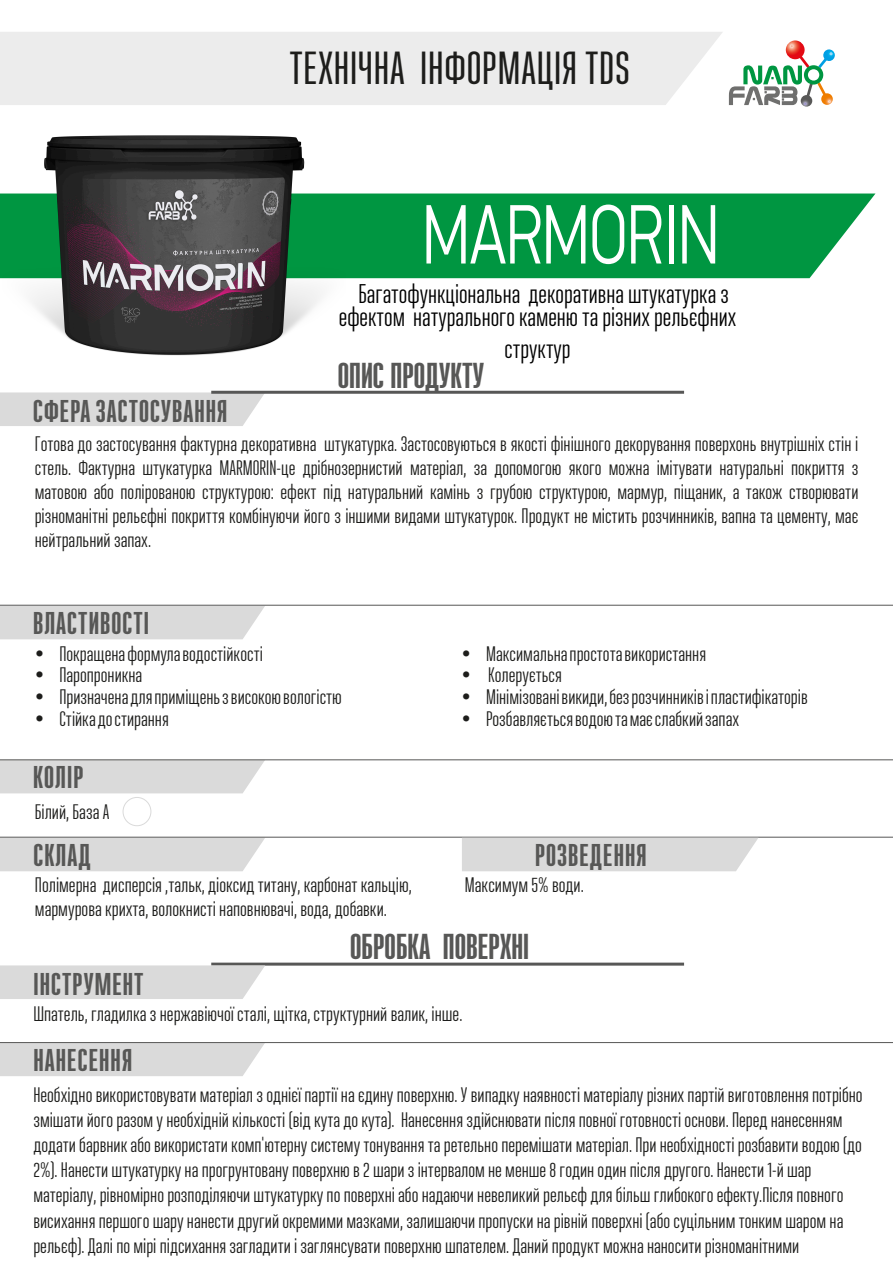
<style>
.page{position:relative;width:893px;height:1263px;background:#fff}
.page>*{position:absolute;margin:0;border:0;box-sizing:border-box;transform-origin:0 0}
.t1{font:300 84.75px "PF Din Display Pro";color:#fff;scale:.76 1}
.t2{font:500 46.35px "Ristretto Pro";letter-spacing:.015em;color:#1d1d1b}
.t3{font:700 36px "Ristretto Pro";color:#575756}
.t4{font:700 31.5px "Ristretto Pro";letter-spacing:.035em;color:#575756}
.t5{font:27px/23px "Ristretto Pro";color:#000;text-align:center}
.t6{font:21px/25.2px "Ristretto Pro";color:#1d1d1b}
.t7{font:21px/21.6px "Ristretto Pro";color:#1d1d1b}
</style>
<div class="page">
<div style="left:0;top:392px;width:264px;height:34px;background:#dadada"></div>
<div style="left:0;top:32px;width:722px;height:73px;background:#ececec"></div>
<svg style="left:786px;top:40px;width:19px;height:19px"></svg>
<svg style="left:729px;top:49px;width:106px;height:58px"></svg>
<div style="left:0;top:194px;width:875px;height:84px;background:#009641"></div>
<div style="left:0;top:606px;width:265px;height:33px;background:#dadada"></div>
<hr style="left:0;top:605px;width:893px;height:1px;background:#575756">
<svg style="left:0;top:760px;width:265px;height:33px;background:#dadada"></svg>
<div style="left:123px;top:797px;width:28px;height:29px;border:1px solid #dadada;border-radius:50%"></div>
<hr style="left:0;top:759px;width:893px;height:1px;background:#575756">
<hr style="left:211px;top:391px;width:473px;height:3px;background:#575756">
<div style="left:0;top:838px;width:265px;height:33px;background:#dadada"></div>
<hr style="left:0;top:837px;width:893px;height:1px;background:#575756">
<div style="left:462px;top:838px;width:296px;height:33px;background:#dadada"></div>
<hr style="left:211px;top:963px;width:473px;height:3px;background:#575756">
<svg style="left:0;top:965px;width:265px;height:34px;background:#dbdbdb"></svg>
<svg style="left:0;top:1043px;width:265px;height:33px;background:#dbdbdb"></svg>
<hr style="left:0;top:1042px;width:893px;height:1px;background:#575756">
<img style="left:3px;top:104px;width:342px;height:252px">
<h2 class="t2" style="left:289px;top:49px;width:342px">ТЕХНІЧНА ІНФОРМАЦІЯ TDS</h2>
<h1 class="t1" style="left:423px;top:186px;width:391px">MARMORIN</h1>
<p class="t5" style="left:339px;top:283px;width:399px">Багатофункціональна декоративна штукатурка з ефектом натурального каменю та різних рельєфних</p>
<p class="t5" style="left:504px;top:337px;width:68px">структур</p>
<h3 class="t3" style="left:338px;top:361px;width:148px">ОПИС ПРОДУКТУ</h3>
<h3 class="t4" style="left:33px;top:398px;width:196px">СФЕРА ЗАСТОСУВАННЯ</h3>
<p class="t6" style="left:35px;top:432px;width:825px;line-height:24px;text-align:justify">Готова до застосування фактурна декоративна штукатурка. Застосовуються в якості фінішного декорування поверхонь внутрішніх стін і стель. Фактурна штукатурка MARMORIN-це дрібнозернистий матеріал, за допомогою якого можна імітувати натуральні покриття з матовою або полірованою структурою: ефект під натуральний камінь з грубою структурою, мармур, піщаник, а також створювати різноманітні рельєфні покриття комбінуючи його з іншими видами штукатурок. Продукт не містить розчинників, вапна та цементу, має нейтральний запах.</p>
<h3 class="t4" style="left:33px;top:611px;width:117px">ВЛАСТИВОСТІ</h3>
<p class="t7" style="left:59px;top:645px;width:284px">Покращена формула водостійкості<br>Паропроникна<br>Призначена для приміщень з високою вологістю<br>Стійка до стирання</p>
<h3 class="t4" style="left:33px;top:765px;width:52px">КОЛІР</h3>
<p class="t7" style="left:35px;top:803px;width:76px">Білий, База А</p>
<p class="t7" style="left:486px;top:645px;width:323px">Максимальна простота використання<br>Колерується<br>Мінімізовані викиди, без розчинників і пластифікаторів Розбавляється водою та має слабкий запах</p>
<h3 class="t4" style="left:33px;top:842px;width:59px">СКЛАД</h3>
<p class="t6" style="left:35px;top:873px;width:378px;line-height:24px">Полімерна дисперсія ,тальк, діоксид титану, карбонат кальцію, мармурова крихта, волокнисті наповнювачі, вода, добавки.</p>
<h3 class="t4" style="left:535px;top:843px;width:113px">РОЗВЕДЕННЯ</h3>
<p class="t6" style="left:465px;top:872px;width:120px">Максимум 5% води.</p>
<h3 class="t3" style="left:350px;top:932px;width:180px">ОБРОБКА ПОВЕРХНІ</h3>
<h3 class="t4" style="left:33px;top:971px;width:112px">ІНСТРУМЕНТ</h3>
<p class="t6" style="left:33px;top:1001px;width:431px">Шпатель, гладилка з нержавіючої сталі, щітка, структурний валик, інше.</p>
<h3 class="t4" style="left:33px;top:1047px;width:100px">НАНЕСЕННЯ</h3>
<p class="t6" style="left:33px;top:1082px;width:831px">Необхідно використовувати матеріал з однієї партії на єдину поверхню. У випадку наявності матеріалу різних партій виготовлення потрібно змішати його разом у необхідній кількості (від кута до кута). Нанесення здійснювати після повної готовності основи. Перед нанесенням додати барвник або використати комп'ютерну систему тонування та ретельно перемішати матеріал. При необхідності розбавити водою (до 2%). Нанести штукатурку на прогрунтовану поверхню в 2 шари з інтервалом не менше 8 годин один після другого. Нанести 1-й шар матеріалу, рівномірно розподіляючи штукатурку по поверхні або надаючи невеликий рельєф для більш глибокого ефекту.Після повного висихання першого шару нанести другий окремими мазками, залишаючи пропуски на рівній поверхні (або суцільним тонким шаром на рельєф). Далі по мірі підсихання загладити і заглянсувати поверхню шпателем. Даний продукт можна наносити різноманітними</p>
</div>
